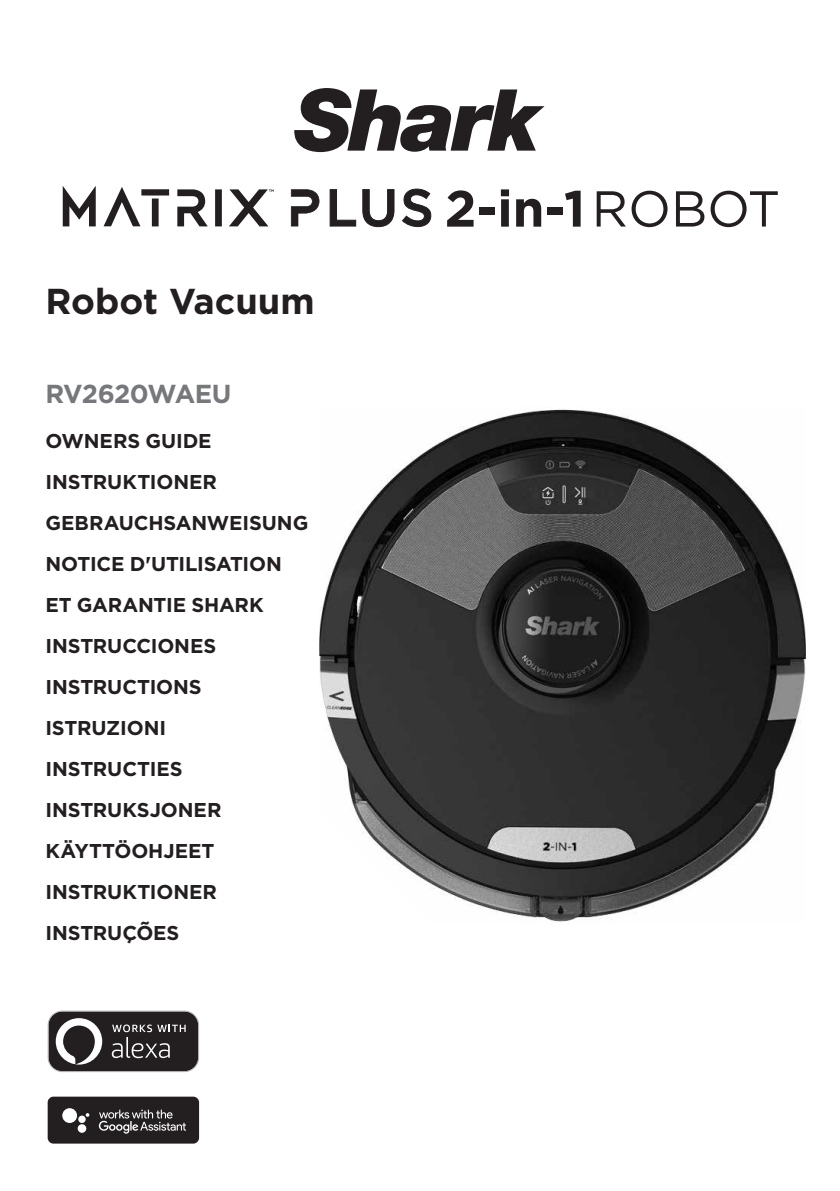
<style>
.page{position:relative;width:840px;height:1191px;background:#fff}
.page>*{position:absolute;margin:0;border:0;box-sizing:border-box;transform-origin:0 0}
.t1{font:700 36px "Gotham";color:#231f20}
.t2{font:700 26px "Gotham";letter-spacing:-.03em;color:#76787b}
.t3{font:700 20px/41px "Gotham";letter-spacing:-.005em;color:#231f20}
</style>
<div class="page">
<svg style="left:48px;top:1010px;width:151px;height:62px;background:#4e4b4c"></svg>
<div style="left:48px;top:1096px;width:151px;height:47px;background:#231f20;border-radius:6px"></div>
<div style="left:78px;top:1115px;width:8px;height:8px;background:#fff;border-radius:50%"></div>
<div style="left:78px;top:1124px;width:8px;height:8px;background:#fff;border-radius:50%"></div>
<div style="left:62px;top:1108px;width:15px;height:15px;background:#fff;border-radius:50%"></div>
<svg style="left:99px;top:1109px;width:87px;height:24px"></svg>
<svg style="left:294px;top:88px;width:250px;height:64px"></svg>
<svg style="left:596px;top:191px;width:29px;height:35px"></svg>
<svg style="left:631px;top:191px;width:36px;height:36px"></svg>
<svg style="left:676px;top:191px;width:28px;height:35px"></svg>
<svg style="left:710px;top:191px;width:67px;height:36px"></svg>
<svg style="left:447px;top:190px;width:26px;height:37px"></svg>
<div style="left:478px;top:207px;width:16px;height:7px;background:#231f20"></div>
<svg style="left:500px;top:189px;width:8px;height:38px"></svg>
<svg style="left:516px;top:199px;width:25px;height:28px"></svg>
<div style="left:546px;top:207px;width:16px;height:7px;background:#231f20"></div>
<svg style="left:565px;top:191px;width:15px;height:36px"></svg>
<svg style="left:291px;top:189px;width:28px;height:37px"></svg>
<svg style="left:329px;top:189px;width:27px;height:38px"></svg>
<svg style="left:362px;top:189px;width:32px;height:38px"></svg>
<svg style="left:402px;top:188px;width:29px;height:39px"></svg>
<svg style="left:63px;top:186px;width:33px;height:40px"></svg>
<svg style="left:215px;top:189px;width:7px;height:37px"></svg>
<svg style="left:177px;top:189px;width:31px;height:37px"></svg>
<svg style="left:103px;top:187px;width:66px;height:39px"></svg>
<svg style="left:229px;top:189px;width:44px;height:37px"></svg>
<img style="left:319px;top:409px;width:486px;height:513px">
<h1 class="t1" style="left:45px;top:277px;width:270px">Robot Vacuum</h1>
<h2 class="t2" style="left:45px;top:376px;width:187px">RV2620WAEU</h2>
<p class="t3" style="left:45px;top:420px;width:264px">OWNERS GUIDE<br>INSTRUKTIONER<br>GEBRAUCHSANWEISUNG<br>NOTICE D'UTILISATION<br>ET GARANTIE SHARK<br>INSTRUCCIONES<br>INSTRUCTIONS<br>ISTRUZIONI<br>INSTRUCTIES<br>INSTRUKSJONER<br>KÄYTTÖOHJEET<br>INSTRUKTIONER<br>INSTRUÇÕES</p>
</div>
